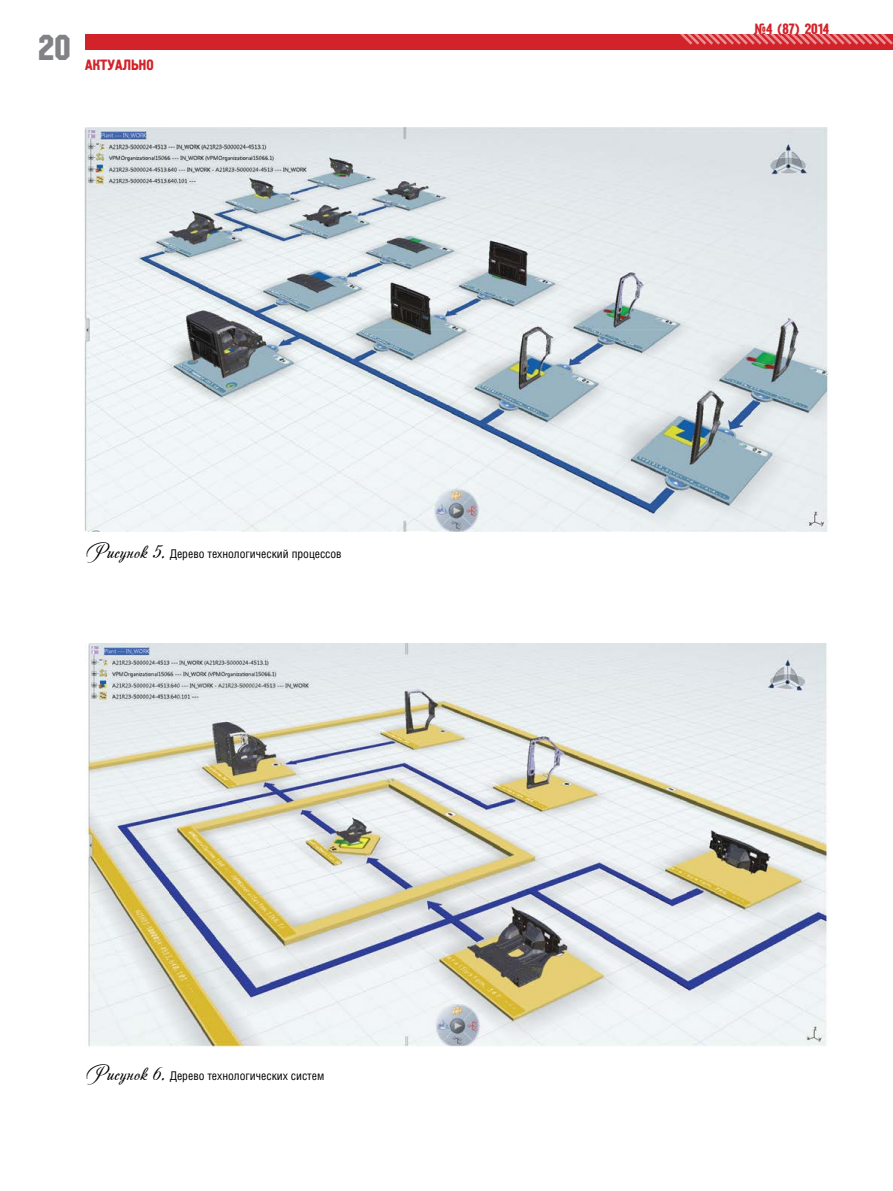
<style>
.page{position:relative;width:893px;height:1191px;background:#fff}
.page>*{position:absolute;margin:0;border:0;box-sizing:border-box;transform-origin:0 0}
.t1{font:36px "Machine C";color:#808285}
.t2{font:15px "Pollock 1 C";color:#d2232a}
.t3{font:12px "Helios Cond C";color:#000}
.s1{font-family:"Andantinoscript";font-size:21px}
</style>
<div class="page">
<div style="left:85px;top:34px;width:808px;height:16px;background:#d2232a"></div>
<svg style="left:680px;top:34px;width:213px;height:11px"></svg>
<img style="left:85px;top:128px;width:744px;height:404px">
<img style="left:85px;top:643px;width:744px;height:404px">
<h1 class="t1" style="left:38px;top:27px;width:34px">20</h1>
<p class="t2" style="left:85px;top:56px;width:70px">АКТУАЛЬНО</p>
<p class="t3" style="left:85px;top:547px;width:258px"><span class="s1">Рисунок 5.</span> Дерево технологический процессов</p>
<p class="t3" style="left:85px;top:1069px;width:241px"><span class="s1">Рисунок 6.</span> Дерево технологических систем</p>
<p class="t2" style="left:754px;top:21px;width:77px">№4 (87) 2014</p>
</div>
